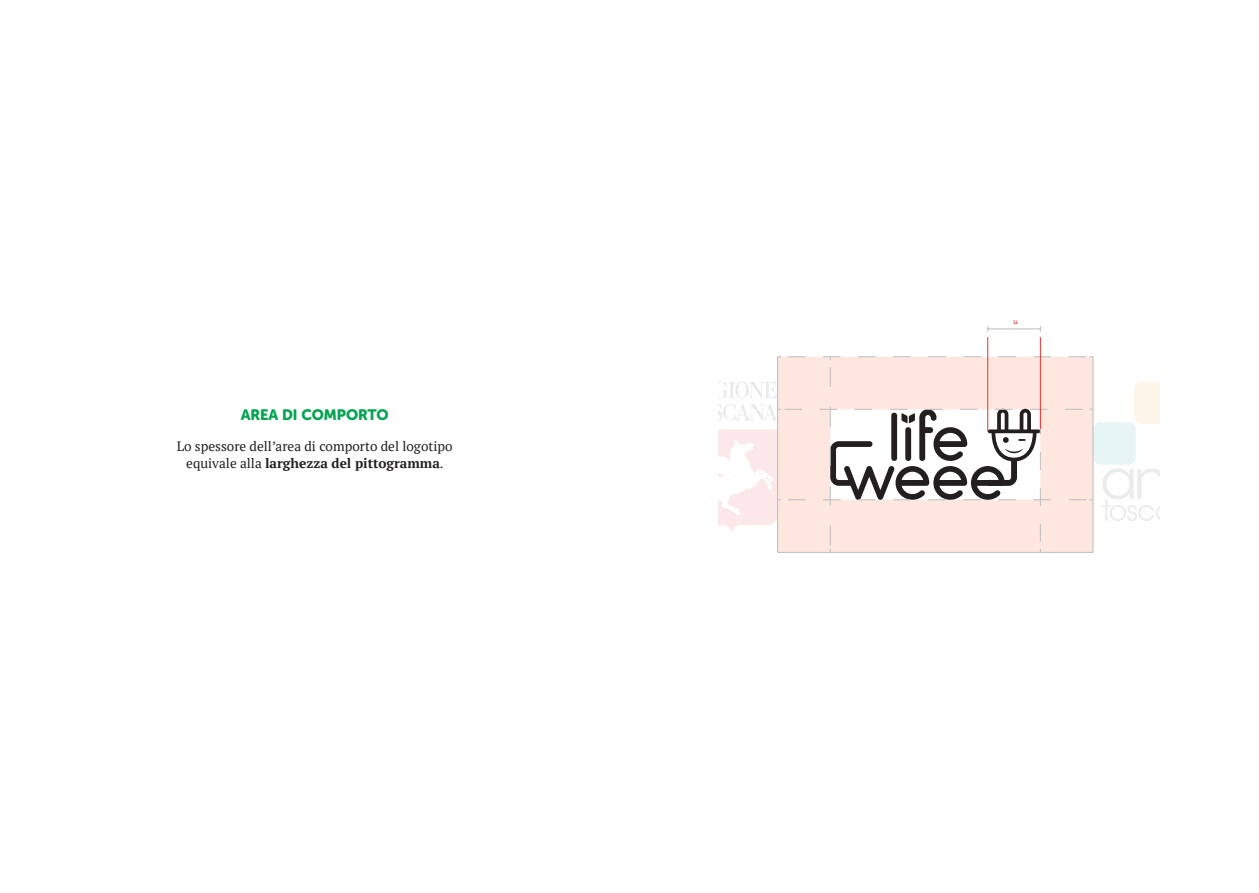
<style>
.page{position:relative;width:1259px;height:893px;background:#fff}
.page>*{position:absolute;margin:0;border:0;box-sizing:border-box;transform-origin:0 0}
.t1{font:15px "Museo Sans Rounded 900";color:#00a54f}
.t2{font:13.5px/16.2px "PT Serif";color:#231f20;text-align:center}
.t3{font:6.9px "Museo 500";color:#ee302f}
.s1{font-weight:700}
</style>
<div class="page">
<div style="left:778px;top:357px;width:314px;height:10px;background:#fde7df"></div>
<hr style="left:987px;top:337px;width:1px;height:94px;background:#ee302f">
<hr style="left:777px;top:357px;width:1px;height:195px;background:#bcbdc0">
<hr style="left:777px;top:552px;width:316px;height:1px;background:#bcbdc0">
<hr style="left:1092px;top:357px;width:1px;height:195px;background:#bcbdc0">
<hr style="left:988px;top:329px;width:52px;height:1px;background:#bcbdc0">
<svg style="left:788px;top:356px;width:305px;height:4px"></svg>
<hr style="left:1040px;top:337px;width:1px;height:92px;background:#ee302f">
<svg style="left:718px;top:367px;width:375px;height:185px"></svg>
<svg style="left:1102px;top:468px;width:58px;height:53px"></svg>
<div style="left:1134px;top:382px;width:42px;height:42px;background:#fef7e9;border-radius:7px"></div>
<div style="left:1093px;top:422px;width:42px;height:43px;background:#e6f4f5;border-radius:7px"></div>
<div style="left:1160px;top:333px;width:99px;height:239px;background:#fff"></div>
<p class="t1" style="left:241px;top:407px;width:150px">AREA DI COMPORTO</p>
<p class="t2" style="left:177px;top:438px;width:277px">Lo spessore dell’area di comporto del logotipo equivale alla <span class="s1">larghezza del pittogramma</span>.</p>
<p class="t3" style="left:1013px;top:318px;width:6px">u</p>
</div>
